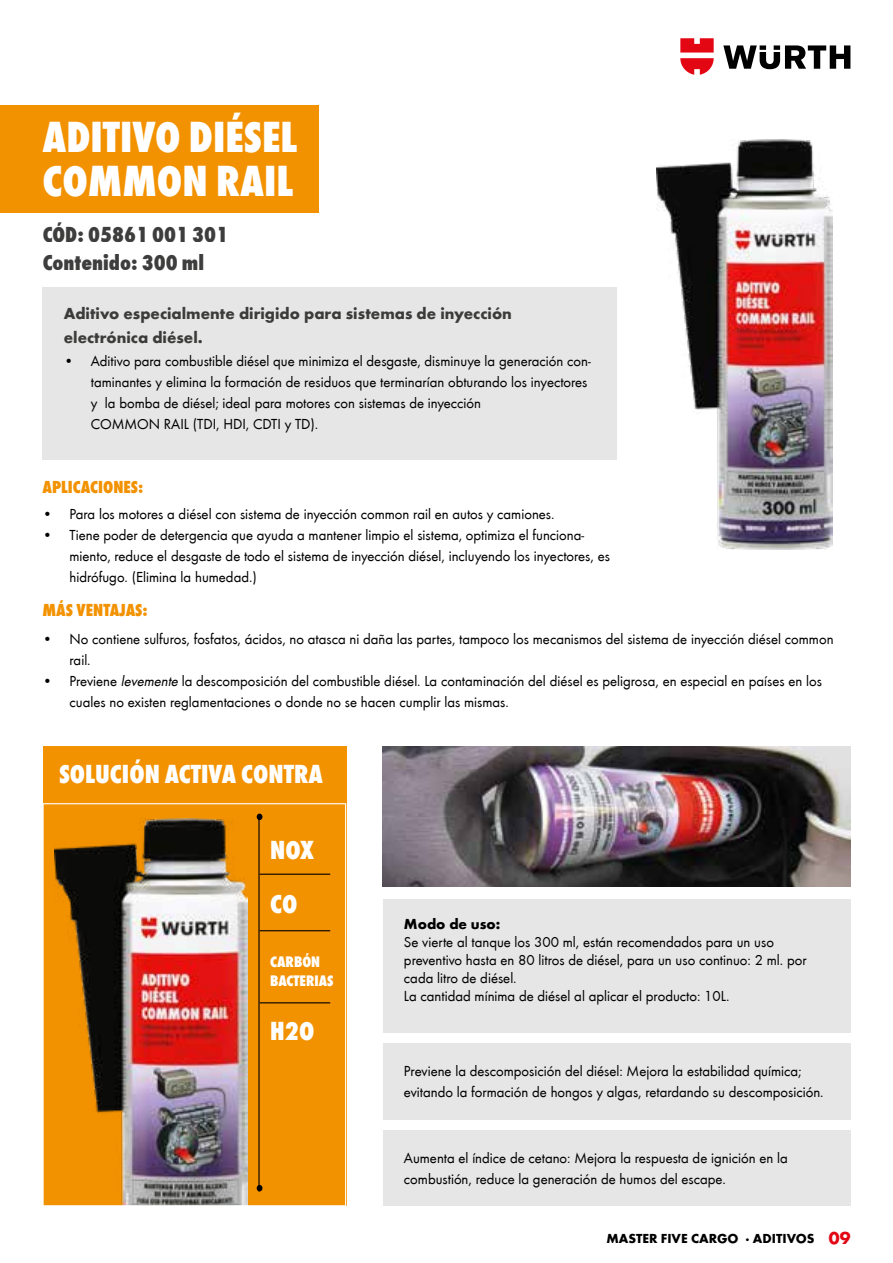
<style>
.page{position:relative;width:893px;height:1263px;background:#fff}
.page>*{position:absolute;margin:0;border:0;box-sizing:border-box;transform-origin:0 0}
.t1{font:800 condensed 45px/43.5px "Wuerth";color:#fff}
.t2{font:800 condensed 27px/54px "Wuerth";color:#fff}
.t3{font:800 condensed 22.5px/28.7px "Wuerth";color:#282827}
.t4{font:800 condensed 18px "Wuerth";color:#f39200}
.t5{font:700 16.5px/24px "Wuerth";color:#282827}
.t6{font:800 condensed 15.75px/18.9px "Wuerth";color:#fff}
.t7{font:15px/21px "Wuerth";color:#000}
.t8{font:700 15px "Wuerth";color:#000}
.t9{font:700 13.5px "Wuerth";color:#000}
.s1{font-style:italic}
.s2{font-size:18px;color:#e30613}
</style>
<div class="page">
<svg style="left:723px;top:45px;width:127px;height:24px"></svg>
<svg style="left:680px;top:38px;width:34px;height:37px"></svg>
<div style="left:43px;top:746px;width:303px;height:460px;background:#f39200"></div>
<hr style="left:258px;top:818px;width:2px;height:373px;background:#000">
<div style="left:43px;top:287px;width:574px;height:172px;background:#e6e6e6"></div>
<div style="left:383px;top:1043px;width:467px;height:76px;background:#e6e6e6"></div>
<div style="left:383px;top:1130px;width:467px;height:75px;background:#e6e6e6"></div>
<div style="left:0;top:105px;width:319px;height:107px;background:#f39200"></div>
<img style="left:656px;top:140px;width:177px;height:410px">
<img style="left:55px;top:818px;width:192px;height:386px">
<div style="left:383px;top:899px;width:467px;height:133px;background:#e6e6e6"></div>
<div style="left:43px;top:803px;width:303px;height:403px;border:1px solid #fff"></div>
<hr style="left:260px;top:874px;width:70px;height:1px;background:#000">
<hr style="left:260px;top:930px;width:70px;height:1px;background:#000">
<hr style="left:260px;top:1002px;width:70px;height:1px;background:#000">
<img style="left:383px;top:747px;width:467px;height:139px">
<svg style="left:257px;top:813px;width:5px;height:7px"></svg>
<svg style="left:257px;top:1185px;width:5px;height:6px"></svg>
<h1 class="t1" style="left:43px;top:113px;width:256px">ADITIVO DIÉSEL<br>COMMON RAIL</h1>
<h3 class="t3" style="left:43px;top:218px;width:187px">CÓD: 05861 001 301<br>Contenido: 300 ml</h3>
<p class="t5" style="left:64px;top:300px;width:450px">Aditivo especialmente dirigido para sistemas de inyección electrónica diésel.</p>
<p class="t7" style="left:91px;top:349px;width:501px;text-indent:-27px">• Aditivo para combustible diésel que minimiza el desgaste, disminuye la generación con&shy;taminantes y elimina la formación de residuos que terminarían obturando los inyectores y la bomba de diésel; ideal para motores con sistemas de inyección<br>COMMON RAIL (TDI, HDI, CDTI y TD).</p>
<p class="t4" style="left:43px;top:474px;width:102px">APLICACIONES:</p>
<p class="t7" style="left:43px;top:503px;width:514px">• Para los motores a diésel con sistema de inyección common rail en autos y camiones.</p>
<p class="t7" style="left:70px;top:524px;width:542px;text-indent:-27px">• Tiene poder de detergencia que ayuda a mantener limpio el sistema, optimiza el funciona&shy;miento, reduce el desgaste de todo el sistema de inyección diésel, incluyendo los inyectores, es hidrófugo. (Elimina la humedad.)</p>
<p class="t4" style="left:43px;top:597px;width:107px">MÁS VENTAJAS:</p>
<p class="t7" style="left:70px;top:628px;width:765px;text-indent:-27px">• No contiene sulfuros, fosfatos, ácidos, no atasca ni daña las partes, tampoco los mecanismos del sistema de inyección diésel common rail.</p>
<p class="t7" style="left:70px;top:670px;width:754px;text-indent:-27px">• Previene <span class="s1">levemente</span> la descomposición del combustible diésel. La contaminación del diésel es peligrosa, en especial en países en los cuales no existen reglamentaciones o donde no se hacen cumplir las mismas.</p>
<h2 class="t2" style="left:59px;top:746px;width:265px">SOLUCIÓN ACTIVA CONTRA</h2>
<h2 class="t2" style="left:270px;top:821px;width:46px">NOX<br>CO</h2>
<p class="t6" style="left:270px;top:951px;width:65px">CARBÓN<br>BACTERIAS</p>
<h2 class="t2" style="left:270px;top:1002px;width:46px">H2O</h2>
<p class="t8" style="left:404px;top:913px;width:98px">Modo de uso:</p>
<p class="t7" style="left:404px;top:932px;width:404px;line-height:18px">Se vierte al tanque los 300 ml, están recomendados para un uso preventivo hasta en 80 litros de diésel, para un uso continuo: 2 ml. por cada litro de diésel.<br>La cantidad mínima de diésel al aplicar el producto: 10L.</p>
<p class="t7" style="left:404px;top:1060px;width:421px">Previene la descomposición del diésel: Mejora la estabilidad química; evitando la formación de hongos y algas, retardando su descomposición.</p>
<p class="t7" style="left:404px;top:1146px;width:385px">Aumenta el índice de cetano: Mejora la respuesta de ignición en la combustión, reduce la generación de humos del escape.</p>
<p class="t9" style="left:606px;top:1228px;width:246px">MASTER FIVE CARGO · ADITIVOS <span class="s2">09</span></p>
</div>
